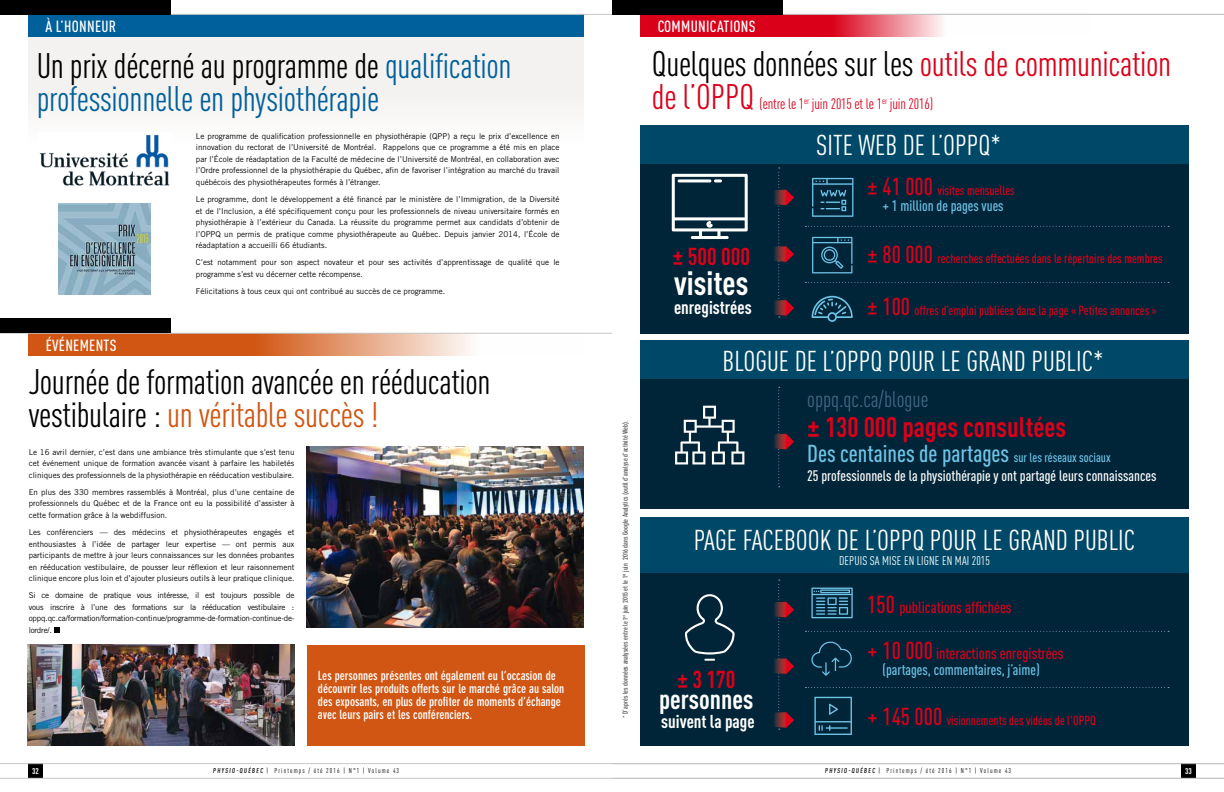
<style>
.page{position:relative;width:1224px;height:792px;background:#fff}
.page>*{position:absolute;margin:0;border:0;box-sizing:border-box;transform-origin:0 0}
.t1{font:condensed 35px/33px "DINOT";letter-spacing:-.01em;color:#00609b}
.t2{font:condensed 35px/33px "DINOT";letter-spacing:-.01em;color:#000}
.t3{font:condensed 35px/33px "DINOT";letter-spacing:-.01em;color:#da001a}
.t4{font:700 condensed 33.3px "DINOT";color:#fff}
.t5{font:condensed 28.3px "DINOT";color:#fff}
.t6{font:700 condensed 28px "DINOT";color:#da001a}
.t7{font:700 condensed 27px "DINOT";color:#fff}
.t8{font:500 condensed 24.1px "DINOT";color:#6ec3e6}
.t9{font:700 condensed 24.1px "DINOT";color:#da001a}
.t10{font:condensed 22px "DINOT";color:#416884}
.t11{font:700 condensed 18.4px "DINOT";color:#fff}
.t12{font:500 condensed 16px "DINOT";color:#da001a}
.t13{font:500 condensed 16px "DINOT";letter-spacing:.02em;color:#fff}
.t14{font:500 condensed 15px "DINOT";color:#fff}
.t15{font:500 condensed 15px "DINOT";color:#6ec3e6}
.t16{font:condensed 15px "DINOT";letter-spacing:-.01em;color:#da001a}
.t17{font:500 condensed 13px "DINOT";color:#da001a}
.t18{font:700 condensed 12.5px/13px "DIN Neuzeit Grotesk";color:#fff}
.t19{font:condensed 12.5px "DINOT";letter-spacing:.01em;color:#fff}
.t20{font:700 condensed 8.3px "DINOT";color:#fff}
.t21{font:8px/11.5px "Trade Gothic";color:#000;text-align:justify}
.t22{font:700 condensed 7px "DIN Neuzeit Grotesk";color:#58585a}
.t23{font:condensed 7px "DINOT";letter-spacing:.16em;color:#000}
.s1{color:#000}
.s2{color:#d15613}
.s3{font-size:24.1px}
.s4{font-size:13px}
.s5{font-weight:500}
</style>
<div class="page">
<div style="left:28px;top:764px;width:15px;height:14px;background:#000"></div>
<hr style="left:0;top:763px;width:612px;height:1px;background:#c6c7c8">
<hr style="left:0;top:778px;width:612px;height:1px;background:#c6c7c8">
<div style="left:1181px;top:764px;width:15px;height:14px;background:#000"></div>
<hr style="left:612px;top:763px;width:612px;height:1px;background:#c6c7c8">
<hr style="left:612px;top:778px;width:612px;height:1px;background:#c6c7c8">
<svg style="left:29px;top:334px;width:442px;height:22px;fill:#d15613"></svg>
<img style="left:307px;top:446px;width:277px;height:182px">
<img style="left:28px;top:645px;width:266px;height:100px">
<hr style="left:0;top:333px;width:612px;height:1px;background:#c6c7c8">
<div style="left:307px;top:645px;width:277px;height:100px;background:#d15613"></div>
<svg style="left:54px;top:627px;width:6px;height:6px"></svg>
<div style="left:640px;top:160px;width:549px;height:173px;background:#002438"></div>
<div style="left:640px;top:572px;width:549px;height:173px;background:#002438"></div>
<div style="left:640px;top:375px;width:549px;height:133px;background:#002438"></div>
<div style="left:640px;top:126px;width:549px;height:38px;background:#004867"></div>
<div style="left:640px;top:517px;width:549px;height:55px;background:#004867"></div>
<div style="left:640px;top:341px;width:549px;height:38px;background:#004867"></div>
<svg style="left:672px;top:174px;width:76px;height:65px"></svg>
<svg style="left:805px;top:226px;width:364px;height:1px"></svg>
<svg style="left:805px;top:631px;width:364px;height:1px"></svg>
<svg style="left:805px;top:282px;width:364px;height:1px"></svg>
<svg style="left:805px;top:687px;width:364px;height:1px"></svg>
<svg style="left:811px;top:588px;width:42px;height:30px"></svg>
<svg style="left:812px;top:237px;width:41px;height:36px"></svg>
<svg style="left:812px;top:296px;width:41px;height:26px"></svg>
<svg style="left:774px;top:168px;width:20px;height:150px"></svg>
<svg style="left:774px;top:580px;width:20px;height:150px"></svg>
<svg style="left:774px;top:387px;width:20px;height:100px"></svg>
<svg style="left:675px;top:406px;width:69px;height:58px"></svg>
<svg style="left:684px;top:594px;width:51px;height:67px"></svg>
<svg style="left:814px;top:697px;width:38px;height:38px"></svg>
<svg style="left:812px;top:178px;width:41px;height:39px"></svg>
<svg style="left:811px;top:642px;width:41px;height:34px"></svg>
<div style="left:29px;top:15px;width:555px;height:130px;background:#f4f2f0"></div>
<div style="left:29px;top:14px;width:555px;height:23px;background:#00609b"></div>
<img style="left:59px;top:203px;width:91px;height:92px">
<svg style="left:640px;top:15px;width:303px;height:22px;fill:#da001a"></svg>
<img style="left:37px;top:133px;width:135px;height:53px">
<hr style="left:0;top:14px;width:612px;height:1px;background:#c6c7c8">
<hr style="left:612px;top:14px;width:612px;height:1px;background:#c6c7c8">
<div style="left:612px;top:0;width:170px;height:14px;background:#000"></div>
<div style="left:0;top:319px;width:170px;height:14px;background:#000"></div>
<div style="left:0;top:0;width:170px;height:14px;background:#000"></div>
<h3 class="t13" style="left:46px;top:15px;width:72px">À L’HONNEUR</h3>
<h1 class="t1" style="left:37px;top:48px;width:476px"><span class="s1">Un prix décerné au programme de</span> qualification professionnelle en physiothérapie</h1>
<p class="t21" style="left:196px;top:130px;width:365px">Le programme de qualification professionnelle en physiothérapie (QPP) a reçu le prix d’excellence en innovation du rectorat de l’Université de Montréal. Rappelons que ce programme a été mis en place par l’École de réadaptation de la Faculté de médecine de l’Université de Montréal, en collaboration avec l’Ordre professionnel de la physiothérapie du Québec, afin de favoriser l’intégration au marché du travail québécois des physiothérapeutes formés à l’étranger.</p>
<p class="t21" style="left:196px;top:193px;width:365px">Le programme, dont le développement a été financé par le ministère de l’Immigration, de la Diversité et de l’Inclusion, a été spécifiquement conçu pour les professionnels de niveau universitaire formés en physiothérapie à l’extérieur du Canada. La réussite du programme permet aux candidats d’obtenir de l’OPPQ un permis de pratique comme physiothérapeute au Québec. Depuis janvier 2014, l’École de réadaptation a accueilli 66 étudiants.</p>
<p class="t21" style="left:196px;top:257px;width:365px">C’est notamment pour son aspect novateur et pour ses activités d’apprentissage de qualité que le programme s’est vu décerner cette récompense.</p>
<p class="t21" style="left:196px;top:285px;width:251px">Félicitations à tous ceux qui ont contribué au succès de ce programme.</p>
<h3 class="t13" style="left:46px;top:334px;width:72px">ÉVÉNEMENTS</h3>
<h1 class="t2" style="left:29px;top:363px;width:463px">Journée de formation avancée en rééducation vestibulaire : <span class="s2">un véritable succès !</span></h1>
<p class="t21" style="left:29px;top:446px;width:267px">Le 16 avril dernier, c’est dans une ambiance très stimulante que s’est tenu cet événement unique de formation avancée visant à parfaire les habiletés cliniques des professionnels de la physiothérapie en rééducation vestibulaire.</p>
<p class="t21" style="left:29px;top:486px;width:267px">En plus des 330 membres rassemblés à Montréal, plus d’une centaine de professionnels du Québec et de la France ont eu la possibilité d’assister à cette formation grâce à la webdiffusion.</p>
<p class="t21" style="left:29px;top:526px;width:267px">Les conférenciers — des médecins et physiothérapeutes engagés et enthousiastes à l’idée de partager leur expertise — ont permis aux participants de mettre à jour leurs connaissances sur les données probantes en rééducation vestibulaire, de pousser leur réflexion et leur raisonnement clinique encore plus loin et d’ajouter plusieurs outils à leur pratique clinique.</p>
<p class="t21" style="left:29px;top:590px;width:267px">Si ce domaine de pratique vous intéresse, il est toujours possible de vous inscrire à l’une des formations sur la rééducation vestibulaire : oppq.qc.ca/formation/formation-continue/programme-de-formation-continue-de&shy;lordre/.</p>
<h3 class="t18" style="left:318px;top:669px;width:248px">Les personnes présentes ont également eu l’occasion de découvrir les produits offerts sur le marché grâce au salon des exposants, en plus de profiter de moments d’échange avec leurs pairs et les conférenciers.</h3>
<p class="t22" style="left:621px;top:718px;width:299px;rotate:-90deg">* D’après les données analysées entre le 1<sup>er</sup> juin 2015 et le 1<sup>er</sup> juin 2016 dans Google Analytics (outil d’analyse d’activité Web).</p>
<h3 class="t13" style="left:657px;top:15px;width:100px">COMMUNICATIONS</h3>
<h1 class="t3" style="left:652px;top:45px;width:521px"><span class="s1">Quelques données sur les</span> outils de communication de l’OPPQ</h1>
<h3 class="t16" style="left:760px;top:93px;width:175px">(entre le 1<sup>er</sup> juin 2015 et le 1<sup>er</sup> juin 2016)</h3>
<h3 class="t5" style="left:816px;top:125px;width:186px">SITE WEB DE L’OPPQ*</h3>
<h3 class="t9" style="left:672px;top:240px;width:79px">± 500 000</h3>
<h2 class="t4" style="left:674px;top:260px;width:76px">visites</h2>
<h3 class="t11" style="left:674px;top:295px;width:79px">enregistrées</h3>
<h3 class="t17" style="left:867px;top:181px;width:149px"><span class="s3">± 41 000</span> visites mensuelles</h3>
<h3 class="t15" style="left:883px;top:195px;width:123px">+ 1 million de pages vues</h3>
<h3 class="t17" style="left:867px;top:250px;width:297px"><span class="s3">± 80 000</span> recherches effectuées dans le répertoire des membres</h3>
<h3 class="t17" style="left:867px;top:301px;width:291px"><span class="s3">± 100</span> offres d’emploi publiées dans la page « Petites annonces »</h3>
<h3 class="t5" style="left:723px;top:341px;width:383px">BLOGUE DE L’OPPQ POUR LE GRAND PUBLIC*</h3>
<h3 class="t10" style="left:807px;top:384px;width:123px">oppq.qc.ca/blogue</h3>
<h3 class="t6" style="left:807px;top:408px;width:260px">± 130 000 pages consultées</h3>
<h3 class="t8" style="left:807px;top:437px;width:305px">Des centaines de partages <span class="s4">sur les réseaux sociaux</span></h3>
<h3 class="t14" style="left:807px;top:465px;width:351px">25 professionnels de la physiothérapie y ont partagé leurs connaissances</h3>
<h3 class="t5" style="left:694px;top:520px;width:443px">PAGE FACEBOOK DE L’OPPQ POUR LE GRAND PUBLIC</h3>
<h3 class="t19" style="left:839px;top:552px;width:152px">DEPUIS SA MISE EN LIGNE EN MAI 2015</h3>
<h3 class="t9" style="left:677px;top:663px;width:60px">± 3 170</h3>
<h3 class="t7" style="left:659px;top:681px;width:96px">personnes</h3>
<h3 class="t11" style="left:661px;top:709px;width:95px">suivent la page</h3>
<h3 class="t12" style="left:867px;top:596px;width:146px"><span class="s3">150</span> publications affichées</h3>
<h3 class="t12" style="left:867px;top:642px;width:198px"><span class="s3">+ 10 000</span> interactions enregistrées</h3>
<h3 class="t15" style="left:883px;top:659px;width:159px">(partages, commentaires, j’aime)</h3>
<h3 class="t17" style="left:867px;top:711px;width:230px"><span class="s3">+ 145 000</span> visionnements des vidéos de l'OPPQ</h3>
<p class="t20" style="left:32px;top:766px;width:8px">32</p>
<p class="t23" style="left:825px;top:766px;width:188px"><span class="s5">PHYSIO-QUÉBEC</span> | Printemps / été 2016 | N°1 | Volume 43</p>
<p class="t23" style="left:213px;top:766px;width:188px"><span class="s5">PHYSIO-QUÉBEC</span> | Printemps / été 2016 | N°1 | Volume 43</p>
<p class="t20" style="left:1185px;top:766px;width:8px">33</p>
</div>
